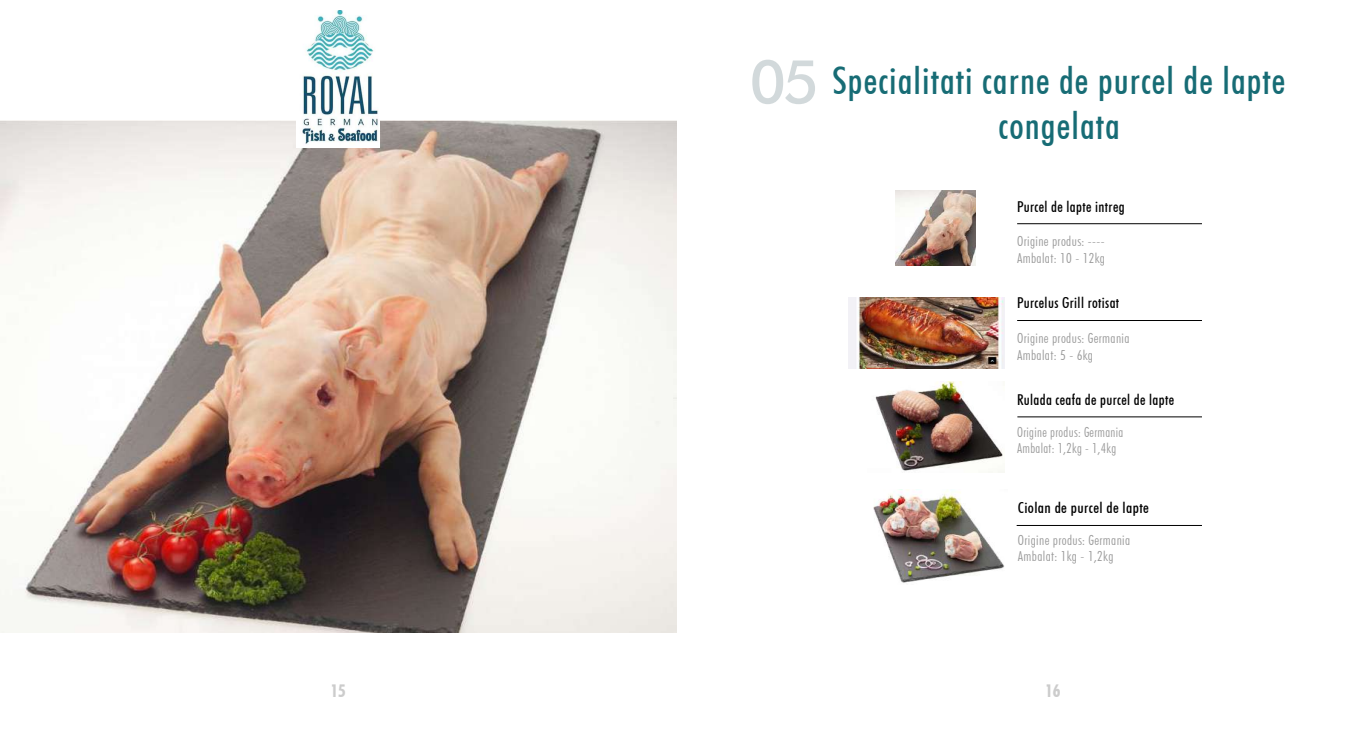
<style>
.page{position:relative;width:1352px;height:745px;background:#fff}
.page>*{position:absolute;margin:0;border:0;box-sizing:border-box;transform-origin:0 0}
.t1{font:500 60px "Futura BT";color:#d2d9db}
.t2{font:500 condensed 37.5px/45px "Futura BT";letter-spacing:.03em;color:#176c75;text-align:center}
.t3{font:700 condensed 17.5px "Futura BT";color:#ccc}
.t4{font:500 condensed 15px "Futura BT";letter-spacing:.025em;color:#000}
.t5{font:500 condensed 15px "Futura BT";letter-spacing:.025em;color:#000;scale:1.06 1}
.t6{font:300 condensed 13.75px/16.5px "Futura BT";letter-spacing:.025em;color:#999;scale:1.06 1}
.t7{font:300 condensed 13.75px/16.5px "Futura BT";letter-spacing:.025em;color:#999}
</style>
<div class="page">
<img style="left:873px;top:489px;width:131px;height:94px">
<img style="left:875px;top:381px;width:129px;height:91px">
<img style="left:0;top:121px;width:676px;height:511px">
<img style="left:297px;top:10px;width:82px;height:138px">
<hr style="left:1017px;top:416px;width:185px;height:1px;background:#000">
<hr style="left:1017px;top:525px;width:185px;height:1px;background:#000">
<hr style="left:1017px;top:223px;width:185px;height:1px;background:#000">
<img style="left:895px;top:190px;width:81px;height:75px">
<hr style="left:1017px;top:320px;width:185px;height:1px;background:#000">
<img style="left:849px;top:297px;width:155px;height:71px">
<h1 class="t1" style="left:750px;top:45px;width:71px">05</h1>
<h2 class="t2" style="left:832px;top:58px;width:455px">Specialitati carne de purcel de lapte congelata</h2>
<p class="t4" style="left:1017px;top:197px;width:109px">Purcel de lapte intreg</p>
<p class="t6" style="left:1017px;top:233px;width:84px">Origine produs: ----<br>Ambalat: 10 - 12kg</p>
<p class="t4" style="left:1017px;top:294px;width:104px">Purcelus Grill rotisat</p>
<p class="t6" style="left:1017px;top:329px;width:108px">Origine produs: Germania<br>Ambalat: 5 - 6kg</p>
<p class="t4" style="left:1017px;top:390px;width:159px">Rulada ceafa de purcel de lapte</p>
<p class="t7" style="left:1017px;top:423px;width:108px">Origine produs: Germania<br>Ambalat: 1,2kg - 1,4kg</p>
<p class="t5" style="left:1018px;top:498px;width:125px">Ciolan de purcel de lapte</p>
<p class="t6" style="left:1018px;top:531px;width:107px">Origine produs: Germania<br>Ambalat: 1kg - 1,2kg</p>
<p class="t3" style="left:330px;top:679px;width:17px">15</p>
<p class="t3" style="left:1045px;top:679px;width:17px">16</p>
</div>
